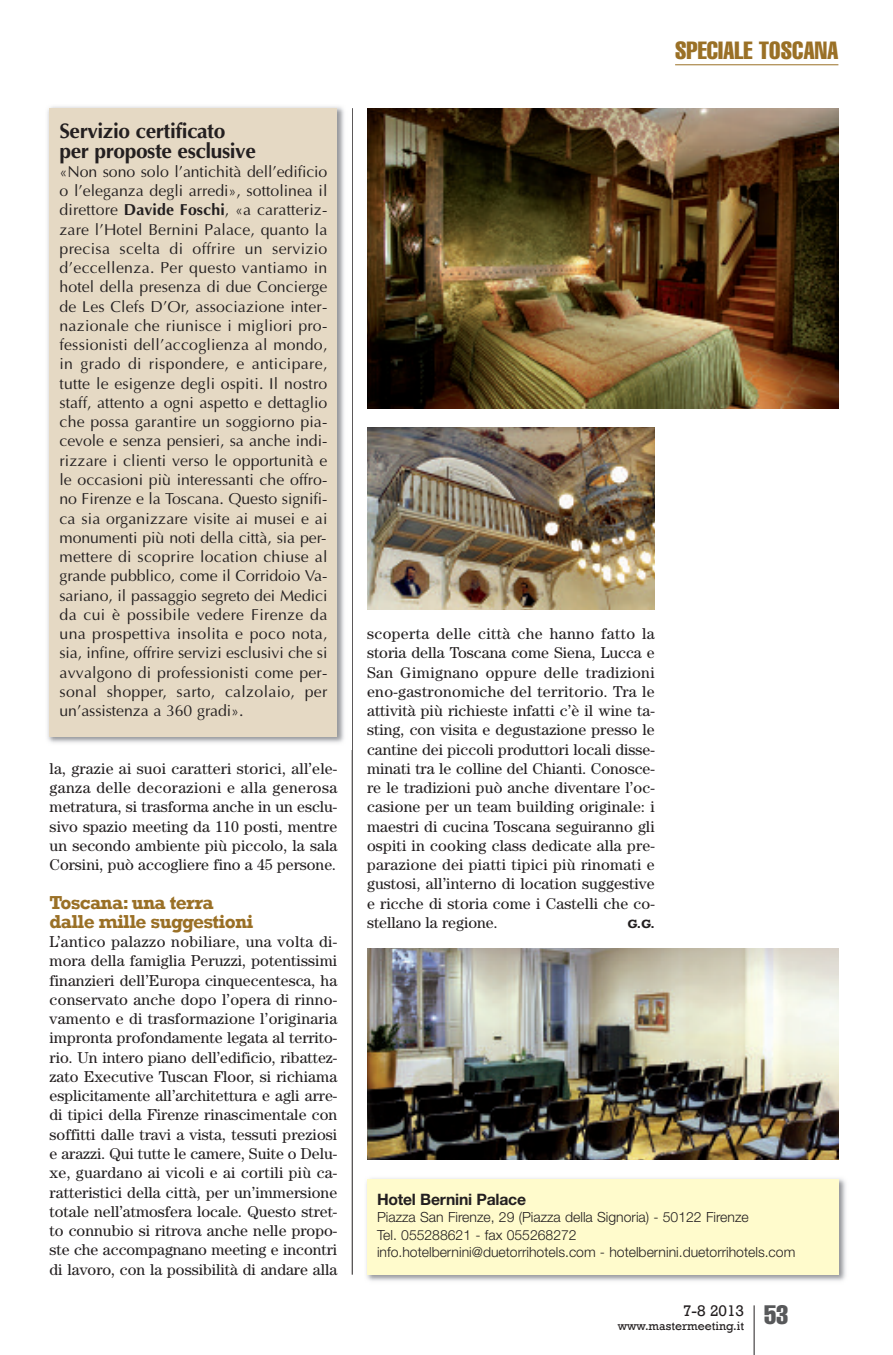
<style>
.page{position:relative;width:893px;height:1355px;background:#fff}
.page>*{position:absolute;margin:0;border:0;box-sizing:border-box;transform-origin:0 0}
.t1{font:extra-condensed 24.5px "Helvetica";color:#9a7026}
.t2{font:700 21px/19.2px "Optima";letter-spacing:-.02em;color:#231f20}
.t3{font:700 19.25px/19.2px "Rockwell";letter-spacing:-.035em;color:#9a7026}
.t4{font:15.92px/19.2px "Optima";letter-spacing:.02em;color:#231f20;text-align:justify}
.t5{font:15.75px/19.2px "Century";color:#231f20;text-align:justify}
.t6{font:700 15.75px "Helvetica Neue";letter-spacing:-.015em;color:#231f20}
.t7{font:15.75px "Rockwell";color:#231f20}
.t8{font:300 14px/17.5px "Helvetica Neue";color:#231f20}
.t9{font:12.25px "Rockwell";color:#231f20}
.t10{font:700 12.25px "Rockwell";color:#231f20}
.s1{font-weight:700}
</style>
<div class="page">
<hr style="left:754px;top:1305px;width:1px;height:49px;background:#231f20">
<hr style="left:675px;top:64px;width:163px;height:1px;background:#9a7026">
<hr style="left:352px;top:108px;width:1px;height:1166px;background:#231f20">
<img style="left:366px;top:1178px;width:480px;height:103px">
<div style="left:367px;top:1178px;width:471px;height:96px;background:#fffbcc"></div>
<img style="left:47px;top:106px;width:297px;height:637px">
<div style="left:50px;top:108px;width:287px;height:628px;background:#e5d9c4"></div>
<img style="left:367px;top:108px;width:471px;height:300px">
<img style="left:367px;top:428px;width:288px;height:181px">
<img style="left:367px;top:948px;width:471px;height:211px">
<h2 class="t2" style="left:60px;top:121px;width:198px">Servizio certificato per proposte esclusive</h2>
<p class="t4" style="left:60px;top:162px;width:269px">«Non sono solo l’antichità dell’edificio o l’eleganza degli arredi», sottolinea il direttore <span class="s1">Davide Foschi</span>, «a caratteriz&shy;zare l’Hotel Bernini Palace, quanto la precisa scelta di offrire un servizio d’eccellenza. Per questo vantiamo in hotel della presenza di due Concierge de Les Clefs D’Or, associazione inter&shy;nazionale che riunisce i migliori pro&shy;fessionisti dell’accoglienza al mondo, in grado di rispondere, e anticipare, tutte le esigenze degli ospiti. Il nostro staff, attento a ogni aspetto e dettaglio che possa garantire un soggiorno pia&shy;cevole e senza pensieri, sa anche indi&shy;rizzare i clienti verso le opportunità e le occasioni più interessanti che offro&shy;no Firenze e la Toscana. Questo signifi&shy;ca sia organizzare visite ai musei e ai monumenti più noti della città, sia per&shy;mettere di scoprire location chiuse al grande pubblico, come il Corridoio Va&shy;sariano, il passaggio segreto dei Medici da cui è possibile vedere Firenze da una prospettiva insolita e poco nota, sia, infine, offrire servizi esclusivi che si avvalgono di professionisti come per&shy;sonal shopper, sarto, calzolaio, per un’assistenza a 360 gradi».</p>
<p class="t5" style="left:50px;top:760px;width:289px">la, grazie ai suoi caratteri storici, all’ele&shy;ganza delle decorazioni e alla generosa metratura, si trasforma anche in un esclu&shy;sivo spazio meeting da 110 posti, mentre un secondo ambiente più piccolo, la sala Corsini, può accogliere fino a 45 persone.</p>
<p class="t3" style="left:50px;top:892px;width:205px">Toscana: una terra dalle mille suggestioni</p>
<p class="t5" style="left:50px;top:933px;width:289px">L’antico palazzo nobiliare, una volta di&shy;mora della famiglia Peruzzi, potentissimi finanzieri dell’Europa cinquecentesca, ha conservato anche dopo l’opera di rinno&shy;vamento e di trasformazione l’originaria impronta profondamente legata al territo&shy;rio. Un intero piano dell’edificio, ribattez&shy;zato Executive Tuscan Floor, si richiama esplicitamente all’architettura e agli arre&shy;di tipici della Firenze rinascimentale con soffitti dalle travi a vista, tessuti preziosi e arazzi. Qui tutte le camere, Suite o Delu&shy;xe, guardano ai vicoli e ai cortili più ca&shy;ratteristici della città, per un’immersione totale nell’atmosfera locale. Questo stret&shy;to connubio si ritrova anche nelle propo&shy;ste che accompagnano meeting e incontri di lavoro, con la possibilità di andare alla</p>
<h1 class="t1" style="left:675px;top:42px;width:165px">SPECIALE TOSCANA</h1>
<p class="t5" style="left:367px;top:625px;width:289px">scoperta delle città che hanno fatto la storia della Toscana come Siena, Lucca e San Gimignano oppure delle tradizioni eno-gastronomiche del territorio. Tra le attività più richieste infatti c’è il wine ta&shy;sting, con visita e degustazione presso le cantine dei piccoli produttori locali disse&shy;minati tra le colline del Chianti. Conosce&shy;re le tradizioni può anche diventare l’oc&shy;casione per un team building originale: i maestri di cucina Toscana seguiranno gli ospiti in cooking class dedicate alla pre&shy;parazione dei piatti tipici più rinomati e gustosi, all’interno di location suggestive e ricche di storia come i Castelli che co&shy;stellano la regione.</p>
<p class="t10" style="left:627px;top:916px;width:29px">G.G.</p>
<p class="t6" style="left:377px;top:1193px;width:151px">Hotel Bernini Palace</p>
<p class="t8" style="left:377px;top:1209px;width:420px">Piazza San Firenze, 29 (Piazza della Signoria) - 50122 Firenze<br>Tel. 055288621 - fax 055268272 info.hotelbernini@duetorrihotels.com - hotelbernini.duetorrihotels.com</p>
<p class="t9" style="left:618px;top:1318px;width:172px">www.mastermeeting.it <sup>53</sup></p>
<p class="t7" style="left:683px;top:1300px;width:63px">7-8 2013</p>
</div>
